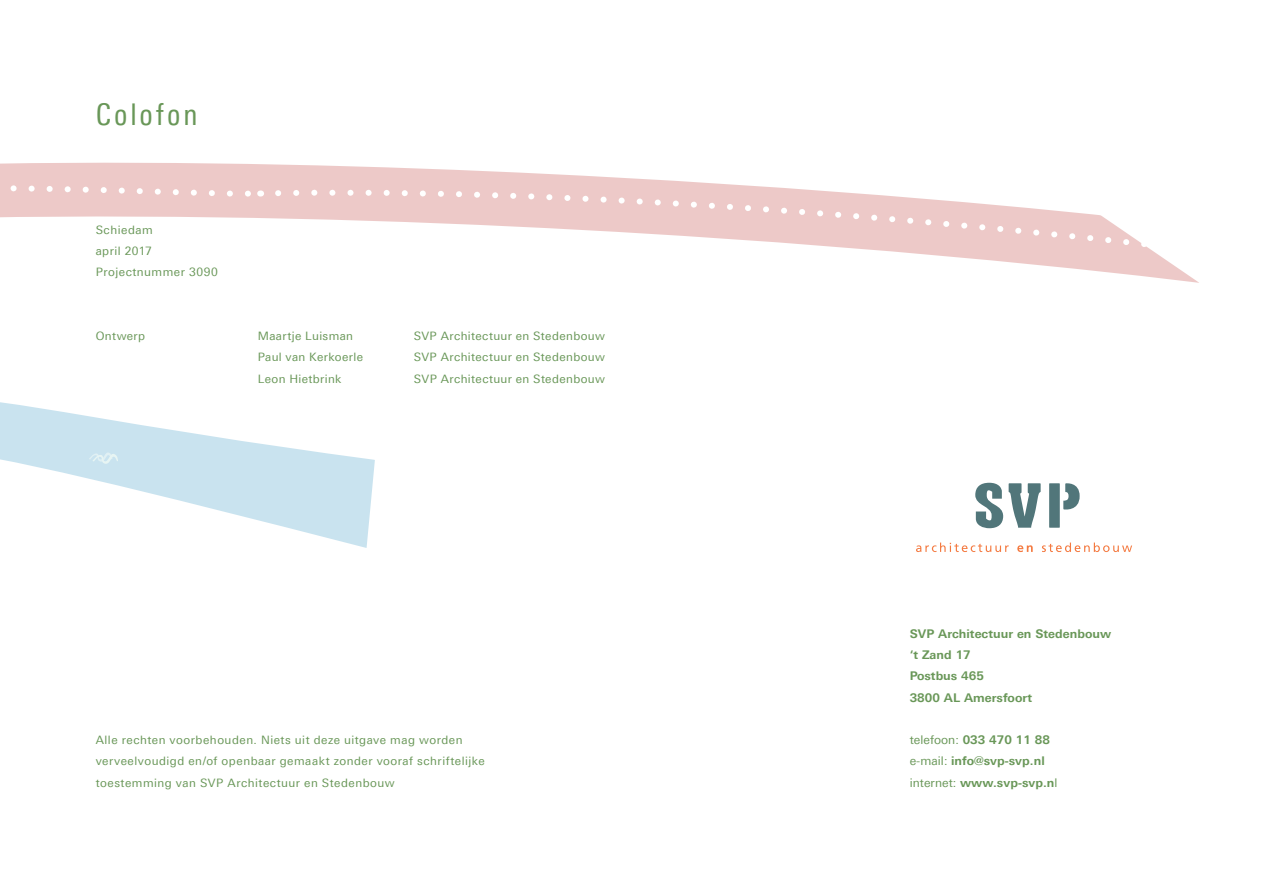
<style>
.page{position:relative;width:1263px;height:893px;background:#fff}
.page>*{position:absolute;margin:0;border:0;box-sizing:border-box;transform-origin:0 0}
.t1{font:condensed 30px "LT Univers";letter-spacing:.095em;color:#699758}
.t2{font:700 12px/21.3px "LT Univers Basic";letter-spacing:.005em;color:#699758}
.t3{font:11.7px/21.3px "LT Univers Basic";letter-spacing:.04em;color:#699758}
.s1{font-weight:400}
</style>
<div class="page">
<svg style="left:0;top:162px;width:1199px;height:121px"></svg>
<svg style="left:272px;top:187px;width:898px;height:66px"></svg>
<svg style="left:0;top:171px;width:261px;height:50px;background:#efcfce"></svg>
<svg style="left:0;top:402px;width:375px;height:146px"></svg>
<svg style="left:89px;top:451px;width:29px;height:14px"></svg>
<svg style="left:975px;top:483px;width:28px;height:45px"></svg>
<div style="left:1049px;top:483px;width:11px;height:45px;background:#51767a"></div>
<svg style="left:1063px;top:483px;width:17px;height:27px"></svg>
<svg style="left:1009px;top:483px;width:32px;height:45px"></svg>
<svg style="left:916px;top:543px;width:93px;height:9px"></svg>
<svg style="left:1017px;top:545px;width:16px;height:7px"></svg>
<svg style="left:1042px;top:543px;width:90px;height:9px"></svg>
<h1 class="t1" style="left:96px;top:97px;width:103px">Colofon</h1>
<p class="t3" style="left:96px;top:219px;width:124px">Schiedam<br>april 2017<br>Projectnummer 3090</p>
<p class="t3" style="left:96px;top:325px;width:51px">Ontwerp</p>
<p class="t3" style="left:258px;top:325px;width:97px">Maartje Luisman</p>
<p class="t3" style="left:414px;top:325px;width:193px">SVP Architectuur en Stedenbouw</p>
<p class="t3" style="left:258px;top:347px;width:107px">Paul van Kerkoerle</p>
<p class="t3" style="left:414px;top:347px;width:193px">SVP Architectuur en Stedenbouw</p>
<p class="t3" style="left:258px;top:368px;width:85px">Leon Hietbrink</p>
<p class="t3" style="left:414px;top:368px;width:193px">SVP Architectuur en Stedenbouw</p>
<p class="t3" style="left:96px;top:729px;width:391px">Alle rechten voorbehouden. Niets uit deze uitgave mag worden verveelvoudigd en/of openbaar gemaakt zonder vooraf schriftelijke toestemming van SVP Architectuur en Stedenbouw</p>
<p class="t2" style="left:910px;top:623px;width:203px">SVP Architectuur en Stedenbouw ‘t Zand 17<br>Postbus 465<br>3800 AL Amersfoort</p>
<p class="t2" style="left:910px;top:729px;width:149px"><span class="s1">telefoon:</span> 033 470 11 88 <span class="s1">e-mail:</span> info@svp-svp.nl <span class="s1">internet:</span> www.svp-svp.n<span class="s1">l</span></p>
</div>
